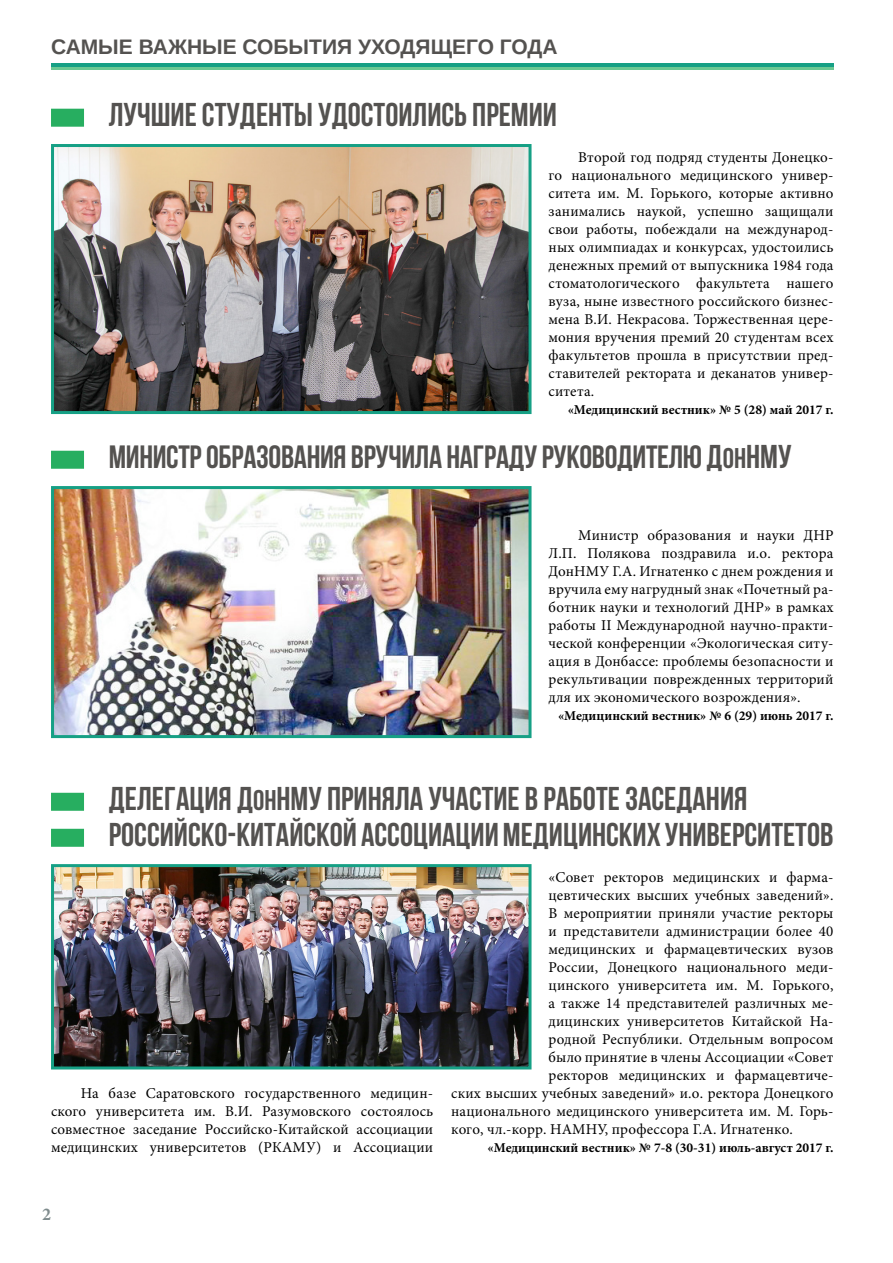
<style>
.page{position:relative;width:893px;height:1263px;background:#fff}
.page>*{position:absolute;margin:0;border:0;box-sizing:border-box;transform-origin:0 0}
.t1{font:700 33px/36px "Bebas Neue";color:#545250}
.t2{font:700 32.25px "Bebas Neue";letter-spacing:-.01em;color:#545250}
.t3{font:700 21px "Arimo";color:#545250}
.t4{font:700 18px "Minion Pro";color:#7f8c8d}
.t5{font:15px/18px "Minion Pro";letter-spacing:.01em;color:#000;text-align:justify}
.t6{font:700 13.5px "Minion Pro";color:#000}
.s1{font-size:33px}
.s2{font-size:28.5px}
</style>
<div class="page">
<div style="left:51px;top:63px;width:782px;height:5px;background:#16a085"></div>
<hr style="left:51px;top:68px;width:782px;height:2px;background:#6cc893">
<div style="left:51px;top:109px;width:33px;height:18px;background:#27ae60"></div>
<div style="left:51px;top:451px;width:33px;height:18px;background:#27ae60"></div>
<img style="left:55px;top:148px;width:472px;height:262px">
<div style="left:51px;top:144px;width:480px;height:270px;border:3px solid #16a085"></div>
<img style="left:55px;top:490px;width:472px;height:244px">
<div style="left:51px;top:486px;width:480px;height:252px;border:3px solid #16a085"></div>
<img style="left:55px;top:868px;width:472px;height:197px">
<div style="left:51px;top:864px;width:480px;height:205px;border:3px solid #16a085"></div>
<div style="left:51px;top:793px;width:33px;height:18px;background:#27ae60"></div>
<div style="left:51px;top:829px;width:33px;height:18px;background:#27ae60"></div>
<h3 class="t3" style="left:51px;top:32px;width:508px">САМЫЕ ВАЖНЫЕ СОБЫТИЯ УХОДЯЩЕГО ГОДА</h3>
<h1 class="t1" style="left:109px;top:96px;width:450px">ЛУЧШИЕ СТУДЕНТЫ УДОСТОИЛИСЬ ПРЕМИИ</h1>
<p class="t5" style="left:549px;top:148px;width:286px;text-indent:30px">Второй год подряд студенты Донецко&shy;го национального медицинского универ&shy;ситета им. М. Горького, которые активно занимались наукой, успешно защищали свои работы, побеждали на международ&shy;ных олимпиадах и конкурсах, удостоились денежных премий от выпускника 1984 года стоматологического факультета нашего вуза, ныне известного российского бизнес&shy;мена В.И. Некрасова. Торжественная цере&shy;мония вручения премий 20 студентам всех факультетов прошла в присутствии пред&shy;ставителей ректората и деканатов универ&shy;ситета.</p>
<p class="t6" style="left:568px;top:400px;width:267px">«Медицинский вестник» № 5 (28) май 2017 г.</p>
<h2 class="t2" style="left:109px;top:439px;width:684px">МИНИСТР ОБРАЗОВАНИЯ ВРУЧИЛА НАГРАДУ РУКОВОДИТЕЛЮ <span class="s1">Д</span><span class="s2">ОН</span><span class="s1">НМУ</span></h2>
<p class="t5" style="left:549px;top:526px;width:286px;text-indent:30px">Министр образования и науки ДНР Л.П. Полякова поздравила и.о. ректора ДонНМУ Г.А. Игнатенко с днем рождения и вручила ему нагрудный знак «Почетный ра&shy;ботник науки и технологий ДНР» в рамках работы II Международной научно-практи&shy;ческой конференции «Экологическая ситу&shy;ация в Донбассе: проблемы безопасности и рекультивации поврежденных территорий для их экономического возрождения».</p>
<p class="t6" style="left:558px;top:706px;width:277px">«Медицинский вестник» № 6 (29) июнь 2017 г.</p>
<h1 class="t1" style="left:109px;top:780px;width:726px">ДЕЛЕГАЦИЯ Д<span class="s2">ОН</span>НМУ ПРИНЯЛА УЧАСТИЕ В РАБОТЕ ЗАСЕДАНИЯ<br>РОССИЙСКО-КИТАЙСКОЙ АССОЦИАЦИИ МЕДИЦИНСКИХ УНИВЕРСИТЕТОВ</h1>
<p class="t5" style="left:51px;top:1084px;width:384px;text-indent:30px">На базе Саратовского государственного медицин&shy;ского университета им. В.И. Разумовского состоялось совместное заседание Российско-Китайской ассоциации медицинских университетов (РКАМУ) и Ассоциации</p>
<p class="t5" style="left:549px;top:868px;width:286px">«Совет ректоров медицинских и фарма-</p>
<p class="t5" style="left:549px;top:886px;width:286px">цевтических высших учебных заведений».</p>
<p class="t5" style="left:549px;top:904px;width:286px">В мероприятии приняли участие ректоры</p>
<p class="t5" style="left:549px;top:922px;width:286px">и представители администрации более 40</p>
<p class="t5" style="left:549px;top:940px;width:286px">медицинских и фармацевтических вузов</p>
<p class="t5" style="left:549px;top:958px;width:286px">России, Донецкого национального меди-</p>
<p class="t5" style="left:549px;top:976px;width:286px">цинского университета им. М. Горького,</p>
<p class="t5" style="left:549px;top:994px;width:286px">а также 14 представителей различных ме-</p>
<p class="t5" style="left:549px;top:1012px;width:286px">дицинских университетов Китайской На-</p>
<p class="t5" style="left:549px;top:1030px;width:286px">родной Республики. Отдельным вопросом</p>
<p class="t5" style="left:549px;top:1048px;width:286px">было принятие в члены Ассоциации «Совет</p>
<p class="t5" style="left:549px;top:1066px;width:286px">ректоров медицинских и фармацевтиче-</p>
<p class="t5" style="left:451px;top:1084px;width:384px">ских высших учебных заведений» и.о. ректора Донецкого</p>
<p class="t5" style="left:451px;top:1102px;width:384px">национального медицинского университета им. М. Горь-</p>
<p class="t5" style="left:451px;top:1120px;width:343px">кого, чл.-корр. НАМНУ, профессора Г.А. Игнатенко.</p>
<p class="t6" style="left:488px;top:1138px;width:347px">«Медицинский вестник» № 7-8 (30-31) июль-август 2017 г.</p>
<p class="t4" style="left:42px;top:1202px;width:10px">2</p>
</div>
